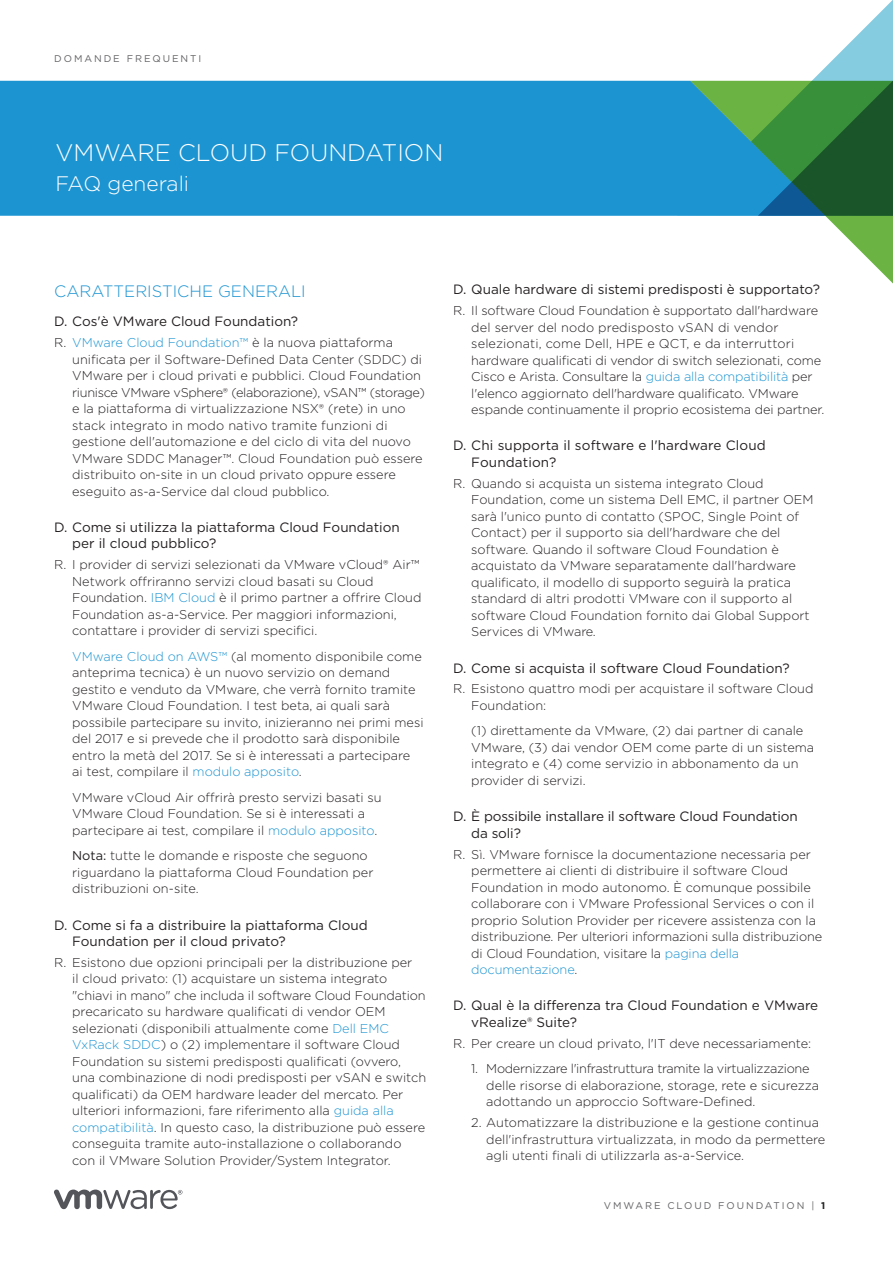
<style>
.page{position:relative;width:893px;height:1263px;background:#fff}
.page>*{position:absolute;margin:0;border:0;box-sizing:border-box;transform-origin:0 0}
._1a__MAIN_TITLE{font:300 24px "Gotham";color:#fff}
._1b__MAIN_SUB_TITLE{font:300 21px "Gotham";color:#fff}
._5a__SUBHEAD-1{font:300 16.5px "Gotham";color:#1c94d2}
._4b__QUESTION-SUBHEA{font:13.5px/16.5px "Gotham";color:#231f20}
._6a__ANSWER_BODY{font:300 12.75px/16.5px "Gotham";color:#231f20}
.FOLIO-BOTTOM-GRAY{font:9.75px "Gotham";letter-spacing:.2em;color:#636265}
.FOLIO-TOP-GRAY{font:9.75px "Gotham";letter-spacing:.2em;color:#636265}
.s1{color:#1c94d2}
.s2{font-weight:400}
.s3{font-weight:700;color:#231f20}
</style>
<div class="page">
<svg style="left:54px;top:1189px;width:128px;height:20px"></svg>
<svg style="left:677px;top:0;width:216px;height:81px"></svg>
<div style="left:0;top:81px;width:690px;height:135px;background:#1c94d2"></div>
<svg style="left:690px;top:67px;width:203px;height:217px"></svg>
<p class="FOLIO-TOP-GRAY" style="left:54px;top:52px;width:149px">DOMANDE FREQUENTI</p>
<p class="_1a__MAIN_TITLE" style="left:55px;top:137px;width:389px">VMWARE CLOUD FOUNDATION</p>
<p class="_1b__MAIN_SUB_TITLE" style="left:55px;top:170px;width:135px">FAQ generali</p>
<p class="_5a__SUBHEAD-1" style="left:54px;top:280px;width:253px">CARATTERISTICHE GENERALI</p>
<p class="_4b__QUESTION-SUBHEA" style="left:54px;top:313px;width:246px">D. Cos'è VMware Cloud Foundation?</p>
<p class="_6a__ANSWER_BODY" style="left:72px;top:334px;width:354px;text-indent:-18px">R. <span class="s1">VMware Cloud Foundation™</span> è la nuova piattaforma unificata per il Software-Defined Data Center (SDDC) di VMware per i cloud privati e pubblici. Cloud Foundation riunisce VMware vSphere® (elaborazione), vSAN™ (storage) e la piattaforma di virtualizzazione NSX® (rete) in uno stack integrato in modo nativo tramite funzioni di gestione dell'automazione e del ciclo di vita del nuovo VMware SDDC Manager™. Cloud Foundation può essere distribuito on-site in un cloud privato oppure essere eseguito as-a-Service dal cloud pubblico.</p>
<p class="_4b__QUESTION-SUBHEA" style="left:72px;top:518px;width:329px;text-indent:-18px">D. Come si utilizza la piattaforma Cloud Foundation per il cloud pubblico?</p>
<p class="_6a__ANSWER_BODY" style="left:72px;top:556px;width:351px;text-indent:-18px">R. I provider di servizi selezionati da VMware vCloud® Air™ Network offriranno servizi cloud basati su Cloud Foundation. <span class="s1">IBM Cloud</span> è il primo partner a offrire Cloud Foundation as-a-Service. Per maggiori informazioni, contattare i provider di servizi specifici.</p>
<p class="_6a__ANSWER_BODY" style="left:72px;top:647px;width:353px"><span class="s1">VMware Cloud on AWS™</span> (al momento disponibile come anteprima tecnica) è un nuovo servizio on demand gestito e venduto da VMware, che verrà fornito tramite VMware Cloud Foundation. I test beta, ai quali sarà possibile partecipare su invito, inizieranno nei primi mesi del 2017 e si prevede che il prodotto sarà disponibile entro la metà del 2017. Se si è interessati a partecipare ai test, compilare il <span class="s1">modulo apposito</span>.</p>
<p class="_6a__ANSWER_BODY" style="left:72px;top:788px;width:311px">VMware vCloud Air offrirà presto servizi basati su<br>VMware Cloud Foundation. Se si è interessati a partecipare ai test, compilare il <span class="s1">modulo apposito</span>.</p>
<p class="_6a__ANSWER_BODY" style="left:72px;top:847px;width:303px"><span class="s2">Nota:</span> tutte le domande e risposte che seguono riguardano la piattaforma Cloud Foundation per distribuzioni on-site.</p>
<p class="_4b__QUESTION-SUBHEA" style="left:72px;top:916px;width:297px;text-indent:-18px">D. Come si fa a distribuire la piattaforma Cloud<br>Foundation per il cloud privato?</p>
<p class="_6a__ANSWER_BODY" style="left:72px;top:954px;width:356px;text-indent:-18px">R. Esistono due opzioni principali per la distribuzione per<br>il cloud privato: (1) acquistare un sistema integrato "chiavi in mano" che includa il software Cloud Foundation precaricato su hardware qualificati di vendor OEM selezionati (disponibili attualmente come <span class="s1">Dell EMC VxRack SDDC</span>) o (2) implementare il software Cloud Foundation su sistemi predisposti qualificati (ovvero, una combinazione di nodi predisposti per vSAN e switch qualificati) da OEM hardware leader del mercato. Per ulteriori informazioni, fare riferimento alla <span class="s1">guida alla compatibilità</span>. In questo caso, la distribuzione può essere conseguita tramite auto-installazione o collaborando con il VMware Solution Provider/System Integrator.</p>
<p class="_4b__QUESTION-SUBHEA" style="left:453px;top:281px;width:368px">D. Quale hardware di sistemi predisposti è supportato?</p>
<p class="_6a__ANSWER_BODY" style="left:471px;top:302px;width:355px;text-indent:-18px">R. Il software Cloud Foundation è supportato dall'hardware del server del nodo predisposto vSAN di vendor selezionati, come Dell, HPE e QCT, e da interruttori hardware qualificati di vendor di switch selezionati, come Cisco e Arista. Consultare la <span class="s1">guida alla compatibilità</span> per l'elenco aggiornato dell'hardware qualificato. VMware espande continuamente il proprio ecosistema dei partner.</p>
<p class="_4b__QUESTION-SUBHEA" style="left:471px;top:437px;width:296px;text-indent:-18px">D. Chi supporta il software e l'hardware Cloud<br>Foundation?</p>
<p class="_6a__ANSWER_BODY" style="left:471px;top:475px;width:344px;text-indent:-18px">R. Quando si acquista un sistema integrato Cloud Foundation, come un sistema Dell EMC, il partner OEM sarà l'unico punto di contatto (SPOC, Single Point of Contact) per il supporto sia dell'hardware che del software. Quando il software Cloud Foundation è acquistato da VMware separatamente dall'hardware qualificato, il modello di supporto seguirà la pratica standard di altri prodotti VMware con il supporto al software Cloud Foundation fornito dai Global Support Services di VMware.</p>
<p class="_4b__QUESTION-SUBHEA" style="left:453px;top:659px;width:338px">D. Come si acquista il software Cloud Foundation?</p>
<p class="_6a__ANSWER_BODY" style="left:471px;top:680px;width:344px;text-indent:-18px">R. Esistono quattro modi per acquistare il software Cloud<br>Foundation:</p>
<p class="_6a__ANSWER_BODY" style="left:471px;top:722px;width:344px">(1) direttamente da VMware, (2) dai partner di canale VMware, (3) dai vendor OEM come parte di un sistema integrato e (4) come servizio in abbonamento da un provider di servizi.</p>
<p class="_4b__QUESTION-SUBHEA" style="left:471px;top:808px;width:328px;text-indent:-18px">D. È possibile installare il software Cloud Foundation da soli?</p>
<p class="_6a__ANSWER_BODY" style="left:471px;top:845px;width:352px;text-indent:-18px">R. Sì. VMware fornisce la documentazione necessaria per permettere ai clienti di distribuire il software Cloud Foundation in modo autonomo. È comunque possibile collaborare con i VMware Professional Services o con il proprio Solution Provider per ricevere assistenza con la distribuzione. Per ulteriori informazioni sulla distribuzione di Cloud Foundation, visitare la <span class="s1">pagina della documentazione</span>.</p>
<p class="_4b__QUESTION-SUBHEA" style="left:471px;top:997px;width:348px;text-indent:-18px">D. Qual è la differenza tra Cloud Foundation e VMware vRealize® Suite?</p>
<p class="_6a__ANSWER_BODY" style="left:453px;top:1034px;width:360px">R. Per creare un cloud privato, l'IT deve necessariamente:</p>
<p class="_6a__ANSWER_BODY" style="left:486px;top:1060px;width:334px;text-indent:-15px">1. Modernizzare l'infrastruttura tramite la virtualizzazione delle risorse di elaborazione, storage, rete e sicurezza adottando un approccio Software-Defined.</p>
<p class="_6a__ANSWER_BODY" style="left:486px;top:1114px;width:341px;text-indent:-15px">2. Automatizzare la distribuzione e la gestione continua dell'infrastruttura virtualizzata, in modo da permettere agli utenti finali di utilizzarla as-a-Service.</p>
<p class="FOLIO-BOTTOM-GRAY" style="left:604px;top:1199px;width:223px">VMWARE CLOUD FOUNDATION | <span class="s3">1</span></p>
</div>
